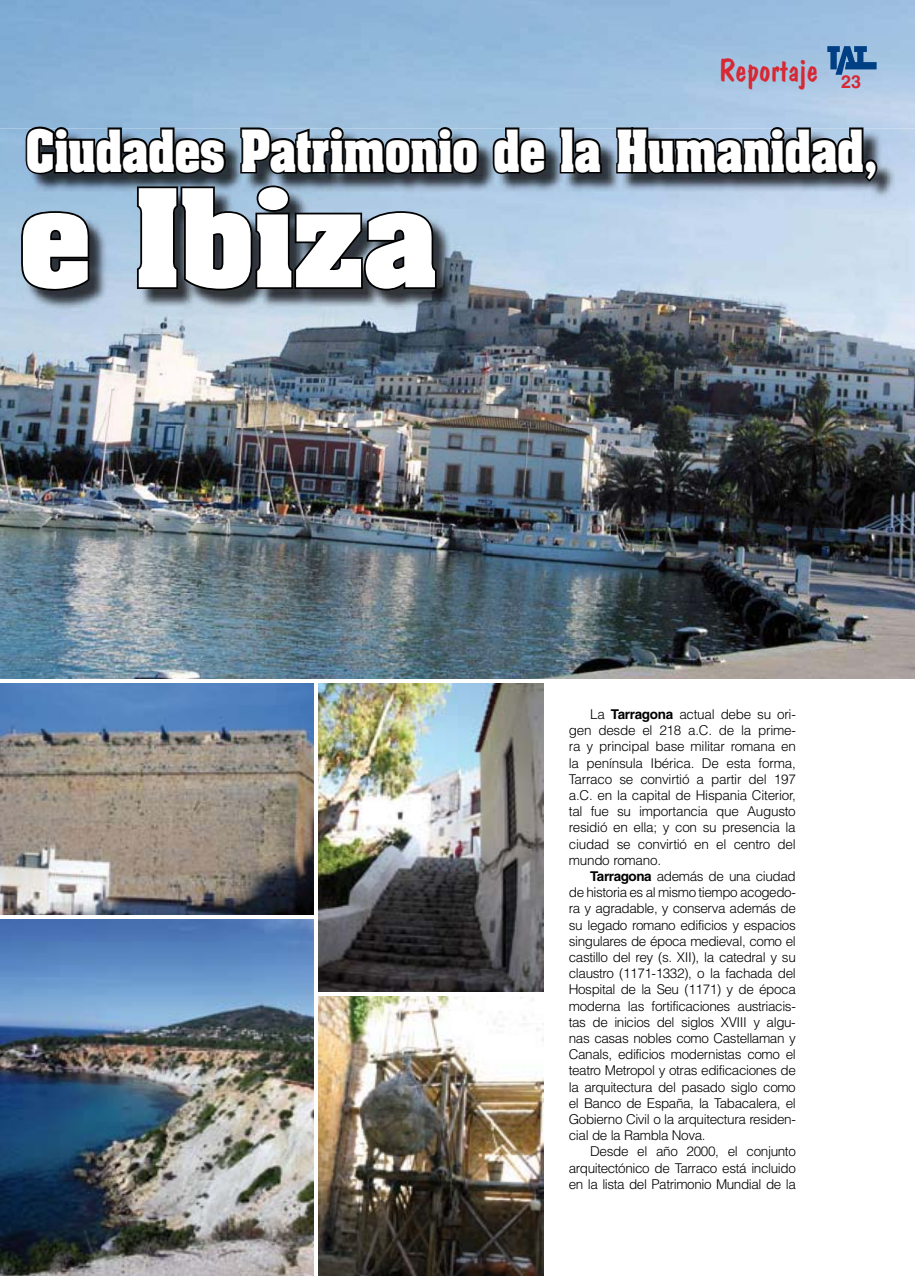
<style>
.page{position:relative;width:915px;height:1276px;background:#fff}
.page>*{position:absolute;margin:0;border:0;box-sizing:border-box;transform-origin:0 0}
.t1{font:700 115.5px "Aachen";color:#fff}
.t2{font:700 49.5px "Aachen";color:#fff;scale:.83 1}
.t3{font:33px "Dom Casual BT";color:#d72834}
.t4{font:300 13.5px/16.2px "Helvetica";letter-spacing:-.03em;color:#000;text-align:justify}
.s1{font-weight:700}
</style>
<div class="page">
<img style="left:0;top:0;width:914px;height:679px">
<svg style="left:827px;top:46px;width:49px;height:29px"></svg>
<img style="left:318px;top:996px;width:225px;height:280px">
<img style="left:0;top:129px;width:914px;height:470px">
<img style="left:914px;top:129px;width:1px;height:449px">
<svg style="left:26px;top:127px;width:200px;height:47px;background:#36434f"></svg>
<svg style="left:240px;top:127px;width:238px;height:47px;background:#3c4853"></svg>
<svg style="left:492px;top:127px;width:53px;height:47px;background:#43505c"></svg>
<svg style="left:559px;top:127px;width:42px;height:47px;background:#44505c"></svg>
<svg style="left:616px;top:127px;width:261px;height:55px;background:#414a55"></svg>
<svg style="left:21px;top:211px;width:68px;height:80px;background:#3f4a54"></svg>
<svg style="left:137px;top:185px;width:299px;height:105px;background:#4d5965"></svg>
<img style="left:0;top:683px;width:314px;height:593px">
<img style="left:318px;top:683px;width:225px;height:309px">
<hr style="left:0;top:916px;width:316px;height:3px;background:#fff">
<h3 class="t3" style="left:719px;top:57px;width:143px">Reportaje <sub>23</sub></h3>
<h2 class="t2" style="left:26px;top:129px;width:1027px">Ciudades Patrimonio de la Humanidad,</h2>
<h1 class="t1" style="left:19px;top:188px;width:419px">e Ibiza</h1>
<p class="t4" style="left:568px;top:707px;width:228px;text-indent:21px">La <span class="s1">Tarragona</span> actual debe su ori&shy;gen desde el 218 a.C. de la prime&shy;ra y principal base militar romana en la península Ibérica. De esta forma, Tarraco se convirtió a partir del 197 a.C. en la capital de Hispania Citerior, tal fue su importancia que Augusto residió en ella; y con su presencia la ciudad se convirtió en el centro del mundo romano.</p>
<p class="t4" style="left:568px;top:869px;width:228px;text-indent:21px"><span class="s1">Tarragona</span> además de una ciudad de historia es al mismo tiempo acogedo&shy;ra y agradable, y conserva además de su legado romano edificios y espacios singulares de época medieval, como el castillo del rey (s. XII), la catedral y su claustro (1171-1332), o la fachada del Hospital de la Seu (1171) y de época moderna las fortificaciones austriacis&shy;tas de inicios del siglos XVIII y algu&shy;nas casas nobles como Castellaman y Canals, edificios modernistas como el teatro Metropol y otras edificaciones de la arquitectura del pasado siglo como el Banco de España, la Tabacalera, el Gobierno Civil o la arquitectura residen&shy;cial de la Rambla Nova.</p>
<p class="t4" style="left:568px;top:1145px;width:228px;text-indent:21px">Desde el año 2000, el conjunto arquitectónico de Tarraco está incluido en la lista del Patrimonio Mundial de la</p>
</div>
